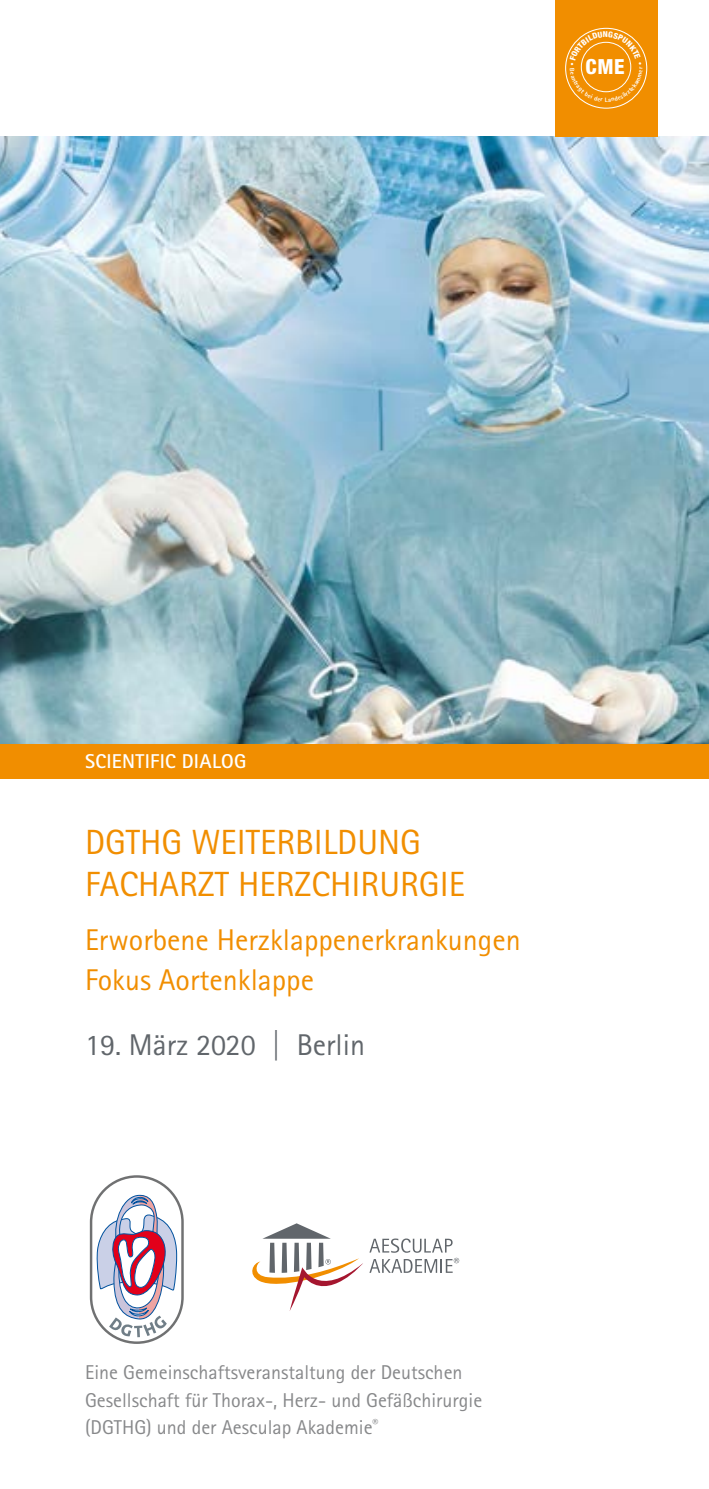
<style>
.page{position:relative;width:709px;height:1489px;background:#fff}
.page>*{position:absolute;margin:0;border:0;box-sizing:border-box;transform-origin:0 0}
.t1{font:35px/42.5px "Rotis Sans Serif Pro";color:#f18e00}
.t2{font:30px/40px "Rotis Sans Serif Pro";color:#f18e00}
.t3{font:30px "Rotis Sans Serif Pro";color:#61666b}
.t4{font:800 condensed 20.75px "Helvetica Neue";color:#fff}
.t5{font:20px/27.5px "Rotis Sans Serif Pro";color:#87888a}
.t6{font:700 20px "Rotis Sans Serif Pro";letter-spacing:.015em;color:#fff}
</style>
<div class="page">
<img style="left:0;top:136px;width:709px;height:608px">
<div style="left:555px;top:0;width:102px;height:136px;background:#f18e00"></div>
<div style="left:565px;top:28px;width:82px;height:81px;border:1px solid #fff;border-radius:50%"></div>
<div style="left:90px;top:1175px;width:94px;height:168px;border:2px solid #707172;border-radius:46px"></div>
<svg style="left:96px;top:1194px;width:82px;height:143px"></svg>
<div style="left:0;top:744px;width:709px;height:34px;background:#f18e00"></div>
<svg style="left:369px;top:1238px;width:90px;height:34px"></svg>
<svg style="left:252px;top:1223px;width:111px;height:87px"></svg>
<svg style="left:569px;top:31px;width:73px;height:71px"></svg>
<p class="t4" style="left:585px;top:53px;width:41px">CME</p>
<p class="t6" style="left:85px;top:749px;width:163px">SCIENTIFIC DIALOG</p>
<h1 class="t1" style="left:85px;top:821px;width:381px">DGTHG WEITERBILDUNG<br>FACHARZT HERZCHIRURGIE</h1>
<h2 class="t2" style="left:85px;top:920px;width:437px">Erworbene Herzklappenerkrankungen<br>Fokus Aortenklappe</h2>
<h2 class="t3" style="left:85px;top:1026px;width:281px">19. März 2020 | Berlin</h2>
<p class="t5" style="left:85px;top:1358px;width:398px">Eine Gemeinschaftsveranstaltung der Deutschen<br>Gesellschaft für Thorax-, Herz- und Gefäßchirurgie (DGTHG) und der Aesculap Akademie<sup>®</sup></p>
</div>
